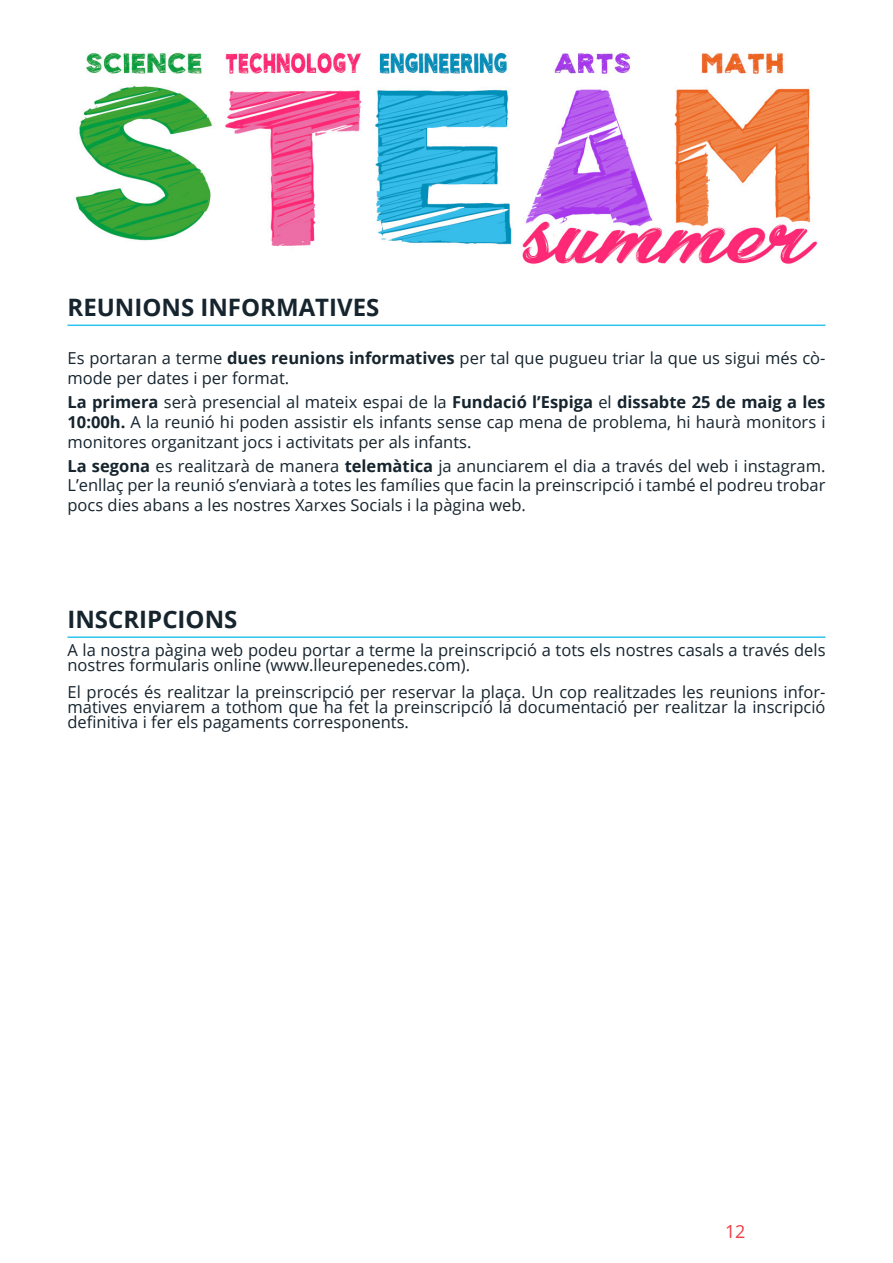
<style>
.page{position:relative;width:893px;height:1263px;background:#fff}
.page>*{position:absolute;margin:0;border:0;box-sizing:border-box;transform-origin:0 0}
.TDC_-_Título_y_número_de_página{font:700 24px "Open Sans";color:#16242e}
.t1{font:18px "Open Sans";color:#ee3d43}
.TDC_-_Título_y_número_de_página-2{font:16.5px/19.8px "Open Sans";color:#16242e;text-align:justify}
.s1{font-weight:700}
</style>
<div class="page">
<img style="left:75px;top:52px;width:743px;height:213px">
<hr style="left:68px;top:325px;width:757px;height:1px;background:#2cc3ec">
<hr style="left:68px;top:636px;width:757px;height:2px;background:#2cc3ec">
<p class="TDC_-_Título_y_número_de_página" style="left:68px;top:290px;width:313px">REUNIONS INFORMATIVES</p>
<p class="TDC_-_Título_y_número_de_página-2" style="left:68px;top:348px;width:759px">Es portaran a terme <span class="s1">dues reunions informatives</span> per tal que pugueu triar la que us sigui més cò&shy;mode per dates i per format.</p>
<p class="TDC_-_Título_y_número_de_página-2" style="left:68px;top:392px;width:759px"><span class="s1">La primera</span> serà presencial al mateix espai de la <span class="s1">Fundació l’Espiga</span> el <span class="s1">dissabte 25 de maig a les 10:00h.</span> A la reunió hi poden assistir els infants sense cap mena de problema, hi haurà monitors i monitores organitzant jocs i activitats per als infants.</p>
<p class="TDC_-_Título_y_número_de_página-2" style="left:68px;top:455px;width:759px"><span class="s1">La segona</span> es realitzarà de manera <span class="s1">telemàtica</span> ja anunciarem el dia a través del web i instagram.<br>L’enllaç per la reunió s’enviarà a totes les famílies que facin la preinscripció i també el podreu trobar pocs dies abans a les nostres Xarxes Socials i la pàgina web.</p>
<p class="TDC_-_Título_y_número_de_página" style="left:68px;top:602px;width:171px">INSCRIPCIONS</p>
<p class="TDC_-_Título_y_número_de_página-2" style="left:68px;top:642px;width:759px;line-height:15px">A la nostra pàgina web podeu portar a terme la preinscripció a tots els nostres casals a través dels nostres formularis online (www.lleurepenedes.com).</p>
<p class="TDC_-_Título_y_número_de_página-2" style="left:68px;top:684px;width:759px;line-height:15px">El procés és realitzar la preinscripció per reservar la plaça. Un cop realitzades les reunions infor&shy;matives enviarem a tothom que ha fet la preinscripció la documentació per realitzar la inscripció definitiva i fer els pagaments corresponents.</p>
<p class="t1" style="left:725px;top:1218px;width:22px">12</p>
</div>
